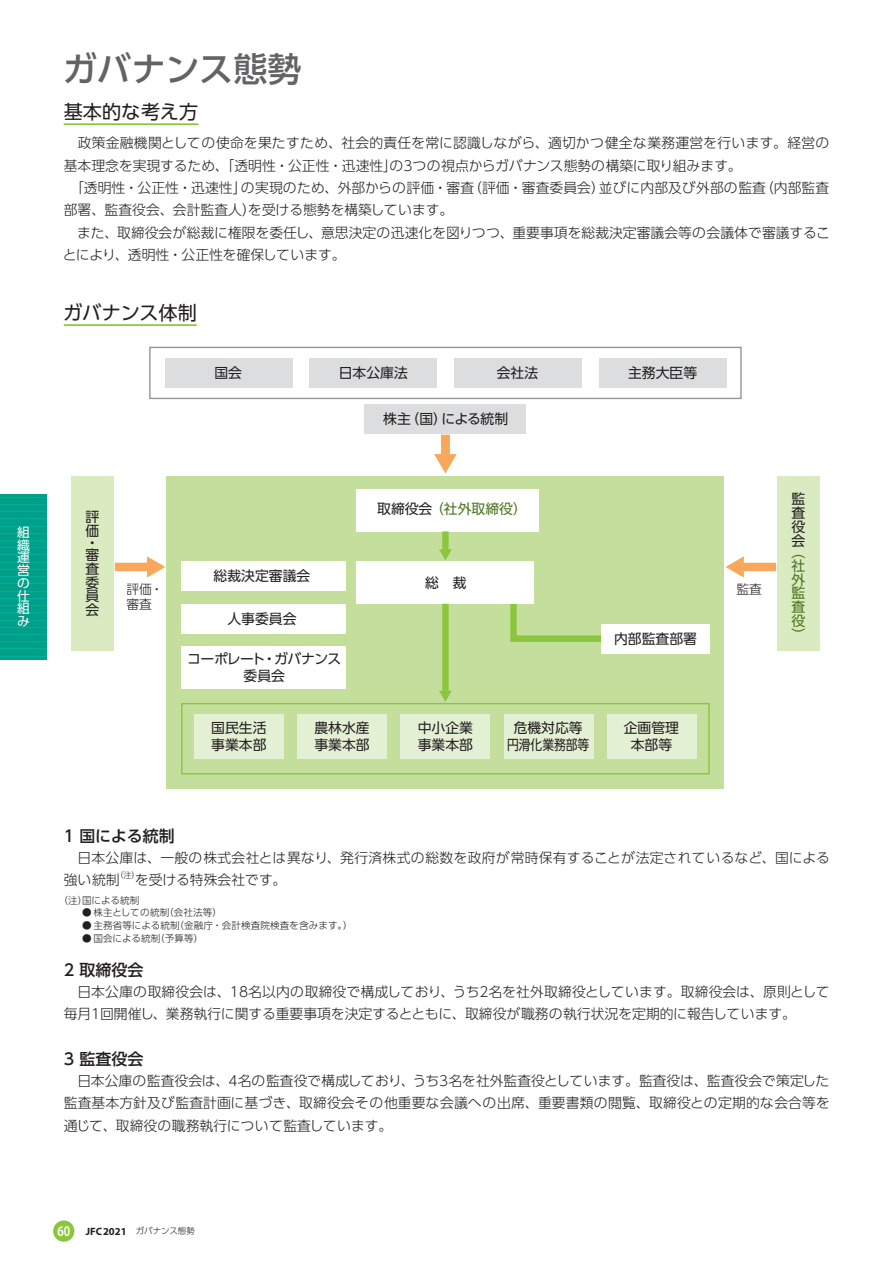
<style>
.page{position:relative;width:893px;height:1263px;background:#fff}
.page>*{position:absolute;margin:0;border:0;box-sizing:border-box;transform-origin:0 0}
.t1{font:500 34.05px "UD Shin Go Pro";color:#636366}
.t2{font:19.2px "UD Shin Go Pro";color:#231f20}
.t3{font:500 15.9px "UD Shin Go Pro";color:#231f20}
.t4{font:300 13.8px/22.4px "UD Shin Go Pro";color:#231f20}
.t5{font:13.8px/13.8px "UD Shin Go Pro";color:#231f20}
.t6{font:300 13.8px/22.4px "UD Shin Go Pro";letter-spacing:.02em;color:#231f20}
.t7{font:13.8px/13.8px "UD Shin Go Pro";color:#4b7520;text-align:justify}
.t8{font:13.8px/17px "UD Shin Go Pro";letter-spacing:-.035em;color:#231f20;text-align:center}
.t9{font:12.75px/12.8px "UD Shin Go Pro";color:#fff;text-align:justify}
.t10{font:300 12.75px/15.3px "UD Shin Go Pro";color:#231f20}
.t11{font:700 10.65px "Myriad Pro";color:#231f20}
.t12{font:300 9.6px "UD Shin Go Pro";letter-spacing:.01em;color:#231f20}
.t13{font:300 8.1px "UD Shin Go Pro";color:#231f20}
.s1{color:#231f20}
.s2{font-weight:600;font-size:14.85px;color:#fff}
.s3{font-family:"UD Shin Go Pro";font-weight:300;font-size:8.55px}
</style>
<div class="page">
<div style="left:167px;top:476px;width:557px;height:313px;background:#c4df9b"></div>
<div style="left:181px;top:703px;width:529px;height:71px;border:1px solid #8bc63e"></div>
<div style="left:149px;top:347px;width:593px;height:52px;border:1px solid #939598"></div>
<div style="left:165px;top:358px;width:128px;height:30px;background:#dcdddf"></div>
<div style="left:310px;top:358px;width:127px;height:30px;background:#dcdddf"></div>
<div style="left:454px;top:358px;width:128px;height:30px;background:#dcdddf"></div>
<div style="left:365px;top:404px;width:161px;height:30px;background:#dcdddf"></div>
<div style="left:599px;top:358px;width:127px;height:30px;background:#dcdddf"></div>
<div style="left:356px;top:489px;width:183px;height:42px;background:#fff"></div>
<div style="left:71px;top:476px;width:43px;height:174px;background:#daeac1"></div>
<div style="left:182px;top:561px;width:164px;height:30px;background:#fff"></div>
<div style="left:182px;top:604px;width:164px;height:29px;background:#fff"></div>
<div style="left:182px;top:646px;width:164px;height:43px;background:#fff"></div>
<div style="left:777px;top:476px;width:43px;height:174px;background:#daeac1"></div>
<svg style="left:510px;top:604px;width:91px;height:38px"></svg>
<div style="left:356px;top:561px;width:178px;height:43px;background:#fff"></div>
<div style="left:601px;top:624px;width:108px;height:29px;background:#fff"></div>
<div style="left:401px;top:714px;width:89px;height:45px;background:#e4f0d4"></div>
<div style="left:298px;top:714px;width:89px;height:45px;background:#e4f0d4"></div>
<div style="left:195px;top:714px;width:89px;height:45px;background:#e4f0d4"></div>
<div style="left:607px;top:714px;width:89px;height:45px;background:#e4f0d4"></div>
<div style="left:504px;top:714px;width:89px;height:45px;background:#e4f0d4"></div>
<div style="left:115px;top:563px;width:35px;height:8px;background:#f9a75a"></div>
<svg style="left:147px;top:556px;width:18px;height:21px"></svg>
<div style="left:741px;top:563px;width:35px;height:8px;background:#f9a75a"></div>
<svg style="left:725px;top:556px;width:19px;height:21px"></svg>
<div style="left:442px;top:531px;width:7px;height:20px;background:#8bc63e"></div>
<svg style="left:439px;top:549px;width:13px;height:11px"></svg>
<div style="left:442px;top:604px;width:7px;height:89px;background:#8bc63e"></div>
<svg style="left:439px;top:691px;width:13px;height:11px"></svg>
<div style="left:441px;top:435px;width:9px;height:22px;background:#f9a75a"></div>
<svg style="left:434px;top:454px;width:23px;height:19px"></svg>
<div style="left:53px;top:1220px;width:21px;height:22px;background:#8bc63e;border-radius:50%"></div>
<div style="left:0;top:494px;width:47px;height:165px;background:#00a088"></div>
<hr style="left:0;top:497px;width:47px;height:1px;background:#00ae9b">
<hr style="left:0;top:504px;width:47px;height:1px;background:#00ae9b">
<hr style="left:0;top:511px;width:47px;height:1px;background:#00ae9b">
<hr style="left:0;top:518px;width:47px;height:1px;background:#00ae9b">
<hr style="left:0;top:526px;width:47px;height:1px;background:#00ae9b">
<hr style="left:0;top:533px;width:47px;height:1px;background:#00ae9b">
<hr style="left:0;top:540px;width:47px;height:1px;background:#00ae9b">
<hr style="left:0;top:547px;width:47px;height:1px;background:#00ae9b">
<hr style="left:0;top:554px;width:47px;height:1px;background:#00ae9b">
<hr style="left:0;top:562px;width:47px;height:1px;background:#00ae9b">
<hr style="left:0;top:569px;width:47px;height:1px;background:#00ae9b">
<hr style="left:0;top:576px;width:47px;height:1px;background:#00ae9b">
<hr style="left:0;top:583px;width:47px;height:1px;background:#00ae9b">
<hr style="left:0;top:591px;width:47px;height:1px;background:#00ae9b">
<hr style="left:0;top:598px;width:47px;height:1px;background:#00ae9b">
<hr style="left:0;top:605px;width:47px;height:1px;background:#00ae9b">
<hr style="left:0;top:612px;width:47px;height:1px;background:#00ae9b">
<hr style="left:0;top:620px;width:47px;height:1px;background:#00ae9b">
<hr style="left:0;top:627px;width:47px;height:1px;background:#00ae9b">
<hr style="left:0;top:634px;width:47px;height:1px;background:#00ae9b">
<hr style="left:0;top:641px;width:47px;height:1px;background:#00ae9b">
<hr style="left:0;top:648px;width:47px;height:1px;background:#00ae9b">
<hr style="left:0;top:656px;width:47px;height:1px;background:#00ae9b">
<hr style="left:64px;top:123px;width:134px;height:2px;background:#8bc63e">
<hr style="left:64px;top:324px;width:133px;height:2px;background:#8bc63e">
<p class="t9" style="left:17px;top:525px;width:14px">組織運営の仕組み</p>
<h1 class="t1" style="left:63px;top:41px;width:240px">ガバナンス態勢</h1>
<h2 class="t2" style="left:64px;top:96px;width:136px">基本的な考え方</h2>
<p class="t4" style="left:63px;top:131px;width:768px">　政策金融機関としての使命を果たすため、社会的責任を常に認識しながら、適切かつ健全な業務運営を行います。経営の基本理念を実現するため、「透明性・公正性・迅速性」の3つの視点からガバナンス態勢の構築に取り組みます。<br>　「透明性・公正性・迅速性」の実現のため、外部からの評価・審査（評価・審査委員会）並びに内部及び外部の監査（内部監査部署、監査役会、会計監査人）を受ける態勢を構築しています。<br>　また、取締役会が総裁に権限を委任し、意思決定の迅速化を図りつつ、重要事項を総裁決定審議会等の会議体で審議することにより、透明性・公正性を確保しています。</p>
<h2 class="t2" style="left:63px;top:297px;width:135px">ガバナンス体制</h2>
<p class="t5" style="left:214px;top:366px;width:29px">国会</p>
<p class="t5" style="left:339px;top:366px;width:70px">日本公庫法</p>
<p class="t5" style="left:497px;top:366px;width:43px">会社法</p>
<p class="t5" style="left:383px;top:412px;width:126px">株主（国）による統制</p>
<p class="t5" style="left:86px;top:509px;width:15px">評価</p>
<p class="t5" style="left:86px;top:536px;width:15px;line-height:12.1px">・審</p>
<p class="t5" style="left:86px;top:561px;width:15px;text-align:justify">査委員会</p>
<p class="t10" style="left:126px;top:581px;width:38px">評価・審査</p>
<p class="t5" style="left:214px;top:568px;width:98px">総裁決定審議会</p>
<p class="t5" style="left:227px;top:611px;width:71px">人事委員会</p>
<p class="t7" style="left:377px;top:501px;width:151px"><span class="s1">取締役会</span> （社外取締役）</p>
<p class="t5" style="left:425px;top:575px;width:43px">総　裁</p>
<p class="t8" style="left:187px;top:650px;width:156px">コーポレート・ガバナンス委員会</p>
<p class="t5" style="left:628px;top:366px;width:71px">主務大臣等</p>
<p class="t5" style="left:614px;top:631px;width:84px">内部監査部署</p>
<p class="t5" style="left:211px;top:719px;width:57px;line-height:17px">国民生活事業本部</p>
<p class="t5" style="left:314px;top:719px;width:57px;line-height:17px">農林水産事業本部</p>
<p class="t5" style="left:418px;top:719px;width:57px;line-height:17px">中小企業事業本部</p>
<p class="t5" style="left:507px;top:719px;width:84px;line-height:17px;text-align:center">危機対応等円滑化業務部等</p>
<p class="t5" style="left:624px;top:719px;width:57px;line-height:17px;text-align:center">企画管理本部等</p>
<p class="t10" style="left:736px;top:581px;width:27px">監査</p>
<p class="t5" style="left:791px;top:492px;width:15px;text-align:justify">監査役会</p>
<p class="t7" style="left:791px;top:544px;width:15px">（社外監査役）</p>
<p class="t3" style="left:64px;top:823px;width:113px">1 国による統制</p>
<p class="t6" style="left:64px;top:846px;width:768px">　日本公庫は、一般の株式会社とは異なり、発行済株式の総数を政府が常時保有することが法定されているなど、国による強い統制</p>
<p class="t13" style="left:115px;top:868px;width:26px">（注）</p>
<p class="t4" style="left:135px;top:868px;width:153px">を受ける特殊会社です。</p>
<p class="t12" style="left:59px;top:892px;width:82px">（注）国による統制</p>
<p class="t12" style="left:82px;top:905px;width:141px">● 株主としての統制（会社法等）</p>
<p class="t12" style="left:82px;top:918px;width:272px">● 主務省等による統制（金融庁・会計検査院検査を含みます。）</p>
<p class="t12" style="left:82px;top:930px;width:123px">● 国会による統制（予算等）</p>
<p class="t3" style="left:64px;top:957px;width:81px">2 取締役会</p>
<p class="t4" style="left:64px;top:980px;width:767px">　日本公庫の取締役会は、18名以内の取締役で構成しており、うち2名を社外取締役としています。取締役会は、原則として毎月1回開催し、業務執行に関する重要事項を決定するとともに、取締役が職務の執行状況を定期的に報告しています。</p>
<p class="t3" style="left:64px;top:1046px;width:81px">3 監査役会</p>
<p class="t4" style="left:64px;top:1069px;width:767px;text-align:justify">　日本公庫の監査役会は、4名の監査役で構成しており、うち3名を社外監査役としています。監査役は、監査役会で策定した監査基本方針及び監査計画に基づき、取締役会その他重要な会議への出席、重要書類の閲覧、取締役との定期的な会合等を通じて、取締役の職務執行について監査しています。</p>
<p class="t11" style="left:57px;top:1224px;width:139px"><span class="s2">60</span> JFC2021 <span class="s3">ガバナンス態勢</span></p>
</div>
